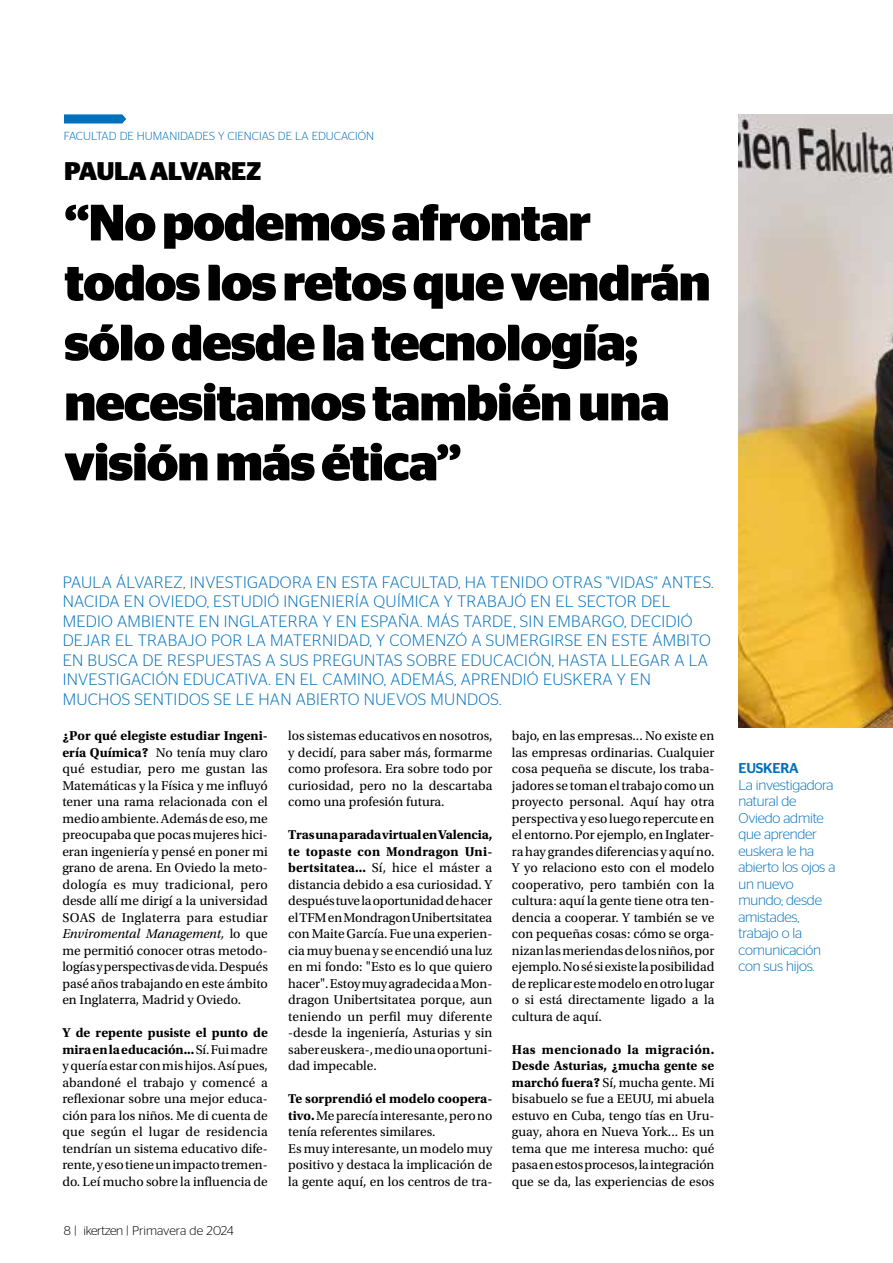
<style>
.page{position:relative;width:893px;height:1263px;background:#fff}
.page>*{position:absolute;margin:0;border:0;box-sizing:border-box;transform-origin:0 0}
.t1{font:700 51px/60px "Stag Sans";letter-spacing:-.02em;color:#000}
.t2{font:700 25.5px "Stag Sans";letter-spacing:-.02em;color:#000}
.t3{font:300 16.5px/19.5px "Stag Sans";letter-spacing:.02em;color:#0070ba}
.t4{font:300 14.25px/16.5px "Stag Sans";letter-spacing:-.015em;color:#0070ba}
.t5{font:500 14.25px "Stag Sans";letter-spacing:-.015em;color:#0070ba}
.t6{font:13.5px/16.5px "Utopia Std";color:#000;text-align:justify}
.t7{font:300 12.75px "Stag Sans";letter-spacing:-.02em;color:#000}
.t8{font:300 11.7px "Stag Sans";color:#0070ba}
.s1{font-weight:700}
.s2{font-style:italic}
</style>
<div class="page">
<img style="left:738px;top:114px;width:155px;height:613px">
<svg style="left:64px;top:114px;width:63px;height:10px"></svg>
<p class="t8" style="left:64px;top:130px;width:312px">FACULTAD DE HUMANIDADES Y CIENCIAS DE LA EDUCACIÓN</p>
<h2 class="t2" style="left:64px;top:157px;width:199px">PAULA ALVAREZ</h2>
<h1 class="t1" style="left:64px;top:193px;width:648px">“No podemos afrontar todos los retos que vendrán sólo desde la tecnología; necesitamos también una visión más ética”</h1>
<p class="t3" style="left:63px;top:572px;width:652px">PAULA ÁLVAREZ, INVESTIGADORA EN ESTA FACULTAD, HA TENIDO OTRAS "VIDAS" ANTES.<br>NACIDA EN OVIEDO, ESTUDIÓ INGENIERÍA QUÍMICA Y TRABAJÓ EN EL SECTOR DEL MEDIO AMBIENTE EN INGLATERRA Y EN ESPAÑA. MÁS TARDE, SIN EMBARGO, DECIDIÓ DEJAR EL TRABAJO POR LA MATERNIDAD, Y COMENZÓ A SUMERGIRSE EN ESTE ÁMBITO EN BUSCA DE RESPUESTAS A SUS PREGUNTAS SOBRE EDUCACIÓN, HASTA LLEGAR A LA INVESTIGACIÓN EDUCATIVA. EN EL CAMINO, ADEMÁS, APRENDIÓ EUSKERA Y EN MUCHOS SENTIDOS SE LE HAN ABIERTO NUEVOS MUNDOS.</p>
<p class="t6" style="left:62px;top:728px;width:207px"><span class="s1">¿Por qué elegiste estudiar Ingeni&shy;ería Química?</span> No tenía muy claro qué estudiar, pero me gustan las Matemáticas y la Física y me influyó tener una rama relacionada con el medio ambiente. Además de eso, me preocupaba que pocas mujeres hici&shy;eran ingeniería y pensé en poner mi grano de arena. En Oviedo la meto&shy;dología es muy tradicional, pero desde allí me dirigí a la universidad SOAS de Inglaterra para estudiar <span class="s2">Enviromental Management,</span> lo que me permitió conocer otras metodo&shy;logías y perspectivas de vida. Después pasé años trabajando en este ámbito en Inglaterra, Madrid y Oviedo.</p>
<p class="t6" style="left:62px;top:1025px;width:207px"><span class="s1">Y de repente pusiste el punto de mira en la educación...</span> Sí. Fui madre y quería estar con mis hijos. Así pues, abandoné el trabajo y comencé a reflexionar sobre una mejor educa&shy;ción para los niños. Me di cuenta de que según el lugar de residencia tendrían un sistema educativo dife&shy;rente, y eso tiene un impacto tremen&shy;do. Leí mucho sobre la influencia de</p>
<p class="t7" style="left:64px;top:1223px;width:172px">8 | ikertzen | Primavera de 2024</p>
<p class="t6" style="left:288px;top:728px;width:206px">los sistemas educativos en nosotros, y decidí, para saber más, formarme como profesora. Era sobre todo por curiosidad, pero no la descartaba como una profesión futura.</p>
<p class="t6" style="left:288px;top:827px;width:206px"><span class="s1">Tras una parada virtual en Valencia, te topaste con Mondragon Uni&shy;bertsitatea...</span> Sí, hice el máster a distancia debido a esa curiosidad. Y después tuve la oportunidad de hacer el TFM en Mondragon Unibertsitatea con Maite García. Fue una experien&shy;cia muy buena y se encendió una luz en mi fondo: "Esto es lo que quiero hacer". Estoy muy agradecida a Mon&shy;dragon Unibertsitatea porque, aun teniendo un perfil muy diferente -desde la ingeniería, Asturias y sin saber euskera-, me dio una oportuni&shy;dad impecable.</p>
<p class="t6" style="left:288px;top:1091px;width:206px;text-align:left"><span class="s1">Te sorprendió el modelo coopera&shy;tivo.</span> Me parecía interesante, pero no tenía referentes similares.<br>Es muy interesante, un modelo muy positivo y destaca la implicación de la gente aquí, en los centros de tra-</p>
<p class="t6" style="left:512px;top:728px;width:204px">bajo, en las empresas... No existe en las empresas ordinarias. Cualquier cosa pequeña se discute, los traba&shy;jadores se toman el trabajo como un proyecto personal. Aquí hay otra perspectiva y eso luego repercute en el entorno. Por ejemplo, en Inglater&shy;ra hay grandes diferencias y aquí no.<br>Y yo relaciono esto con el modelo cooperativo, pero también con la cultura: aquí la gente tiene otra ten&shy;dencia a cooperar. Y también se ve con pequeñas cosas: cómo se orga&shy;nizan las meriendas de los niños, por ejemplo. No sé si existe la posibilidad de replicar este modelo en otro lugar o si está directamente ligado a la cultura de aquí.</p>
<p class="t6" style="left:512px;top:1041px;width:204px"><span class="s1">Has mencionado la migración.<br>Desde Asturias, ¿mucha gente se marchó fuera?</span> Sí, mucha gente. Mi bisabuelo se fue a EEUU, mi abuela estuvo en Cuba, tengo tías en Uru&shy;guay, ahora en Nueva York... Es un tema que me interesa mucho: qué pasa en estos procesos, la integración que se da, las experiencias de esos</p>
<p class="t5" style="left:738px;top:760px;width:62px">EUSKERA</p>
<p class="t4" style="left:738px;top:776px;width:98px">La investigadora natural de<br>Oviedo admite que aprender euskera le ha abierto los ojos a un nuevo mundo; desde amistades, trabajo o la comunicación con sus hijos.</p>
</div>
